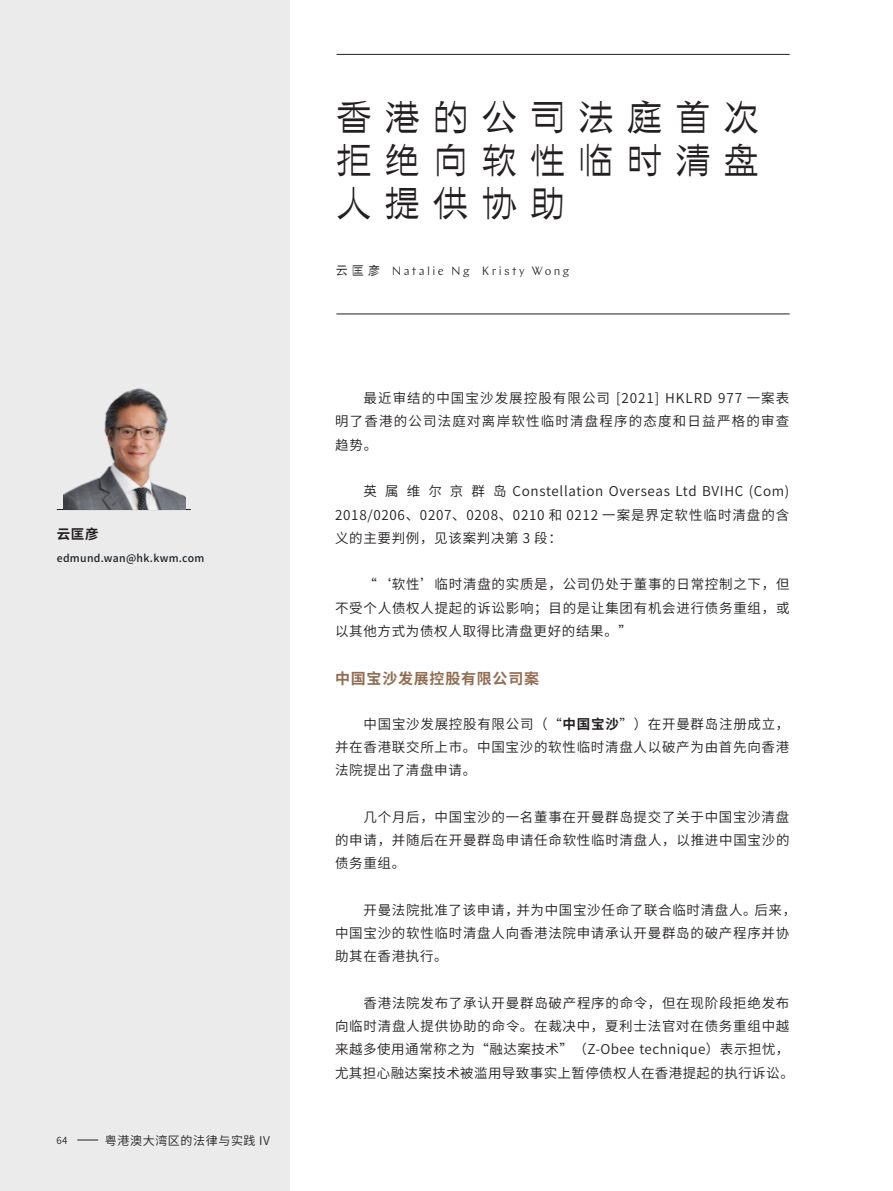
<style>
.page{position:relative;width:893px;height:1191px;background:#fff}
.page>*{position:absolute;margin:0;border:0;box-sizing:border-box;transform-origin:0 0}
.大标题{font:500 36px/43.2px "M Gothic Gold PRC";letter-spacing:.345em;color:#231f20;text-align:justify}
.一级标题{font:700 15px "Source Han Sans CN";letter-spacing:.05em;color:#926d52}
.内文{font:13.5px/23.2px "Source Han Sans CN";letter-spacing:.055em;color:#231f20;text-align:justify}
.内文-2{font:700 13.5px "Source Han Sans CN";color:#231f20}
.内文-3{font:300 12px "Chap";letter-spacing:.2em;color:#231f20}
.内文-4{font:12px "Source Han Sans CN";letter-spacing:.05em;color:#231f20}
.注释副本{font:500 10.5px "Source Han Sans CN";letter-spacing:.03em;color:#192228}
.Small_Bodycopy{font:9.75px "Source Han Sans CN";color:#231f20}
.s1{font-family:"M Gothic Gold PRC";font-weight:500}
.s2{font-weight:700}
</style>
<div class="page">
<div style="left:0;top:0;width:289px;height:1191px;background:#ebebeb"></div>
<hr style="left:336px;top:54px;width:454px;height:1px;background:#231f20">
<hr style="left:336px;top:313px;width:454px;height:1px;background:#231f20">
<hr style="left:57px;top:509px;width:134px;height:1px;background:#231f20">
<img style="left:63px;top:388px;width:123px;height:121px">
<svg style="left:77px;top:1139px;width:21px;height:1px"></svg>
<p class="内文-2" style="left:57px;top:526px;width:43px">云匡彦</p>
<p class="注释副本" style="left:57px;top:552px;width:149px">edmund.wan@hk.kwm.com</p>
<p class="Small_Bodycopy" style="left:56px;top:1134px;width:13px">64</p>
<p class="内文-4" style="left:105px;top:1133px;width:167px">粤港澳大湾区的法律与实践 IV</p>
<p class="大标题" style="left:336px;top:97px;width:425px">香港的公司法庭首次拒绝向软性临时清盘人提供协助</p>
<p class="内文-3" style="left:336px;top:263px;width:235px"><span class="s1">云匡彦</span> Natalie Ng Kristy Wong</p>
<p class="内文" style="left:335px;top:387px;width:456px;text-indent:28px">最近审结的中国宝沙发展控股有限公司 [2021] HKLRD 977 一案表明了香港的公司法庭对离岸软性临时清盘程序的态度和日益严格的审查趋势。</p>
<p class="内文" style="left:335px;top:480px;width:456px;text-indent:28px">英属维尔京群岛 Constellation Overseas Ltd BVIHC (Com)<br>2018/0206、0207、0208、0210 和 0212 一案是界定软性临时清盘的含义的主要判例，见该案判决第 3 段：</p>
<p class="内文" style="left:335px;top:573px;width:456px;text-indent:28px">“‘软性’临时清盘的实质是，公司仍处于董事的日常控制之下，但不受个人债权人提起的诉讼影响；目的是让集团有机会进行债务重组，或以其他方式为债权人取得比清盘更好的结果。”</p>
<p class="一级标题" style="left:335px;top:669px;width:206px">中国宝沙发展控股有限公司案</p>
<p class="内文" style="left:335px;top:712px;width:456px;text-indent:28px">中国宝沙发展控股有限公司（“<span class="s2">中国宝沙</span>”）在开曼群岛注册成立，并在香港联交所上市。中国宝沙的软性临时清盘人以破产为由首先向香港法院提出了清盘申请。</p>
<p class="内文" style="left:335px;top:805px;width:456px;text-indent:28px">几个月后，中国宝沙的一名董事在开曼群岛提交了关于中国宝沙清盘的申请，并随后在开曼群岛申请任命软性临时清盘人，以推进中国宝沙的债务重组。</p>
<p class="内文" style="left:335px;top:898px;width:463px;text-align:left;text-indent:28px">开曼法院批准了该申请，并为中国宝沙任命了联合临时清盘人。后来，中国宝沙的软性临时清盘人向香港法院申请承认开曼群岛的破产程序并协助其在香港执行。</p>
<p class="内文" style="left:335px;top:991px;width:460px;text-align:left;text-indent:28px">香港法院发布了承认开曼群岛破产程序的命令，但在现阶段拒绝发布向临时清盘人提供协助的命令。在裁决中，夏利士法官对在债务重组中越来越多使用通常称之为“融达案技术”（Z-Obee technique）表示担忧，尤其担心融达案技术被滥用导致事实上暂停债权人在香港提起的执行诉讼。</p>
</div>
